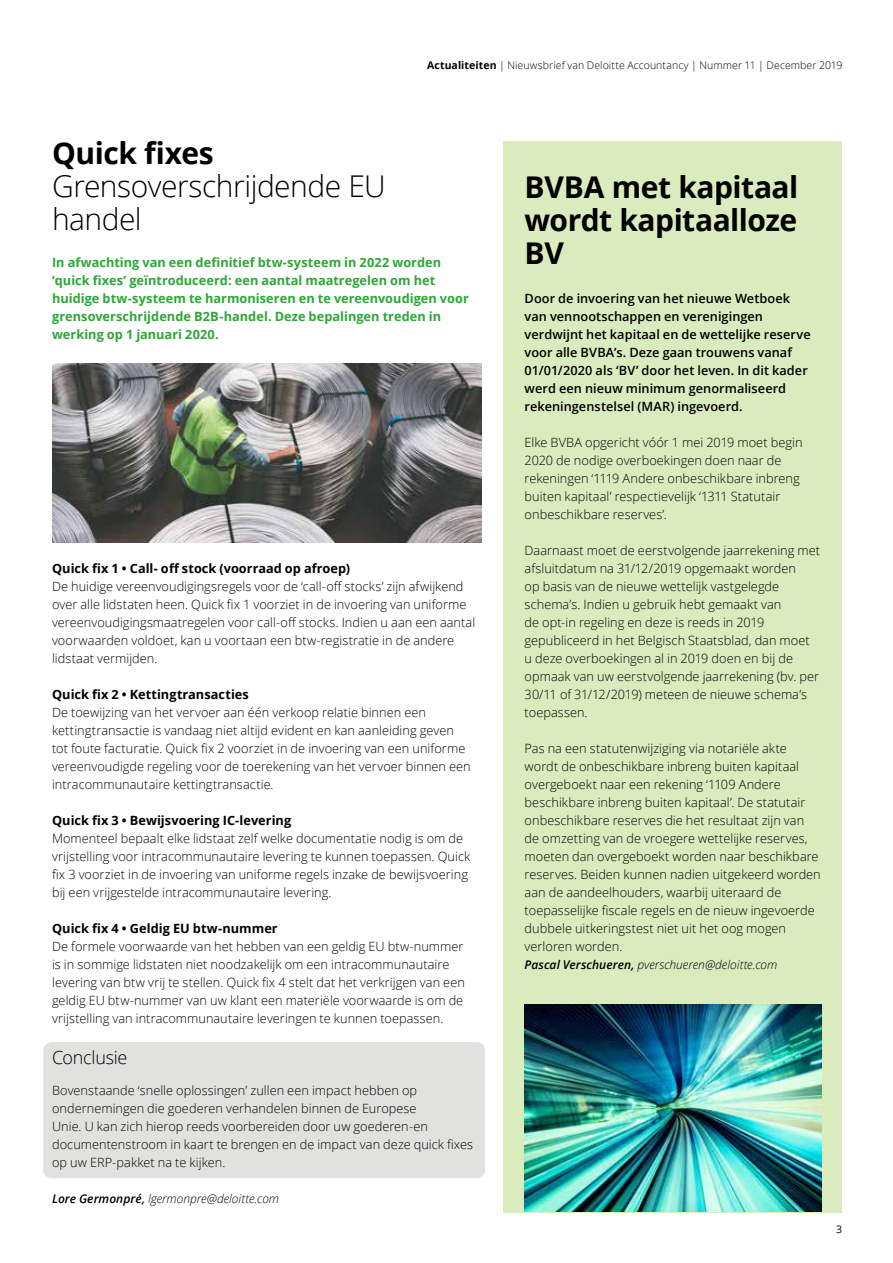
<style>
.page{position:relative;width:893px;height:1263px;background:#fff}
.page>*{position:absolute;margin:0;border:0;box-sizing:border-box;transform-origin:0 0}
.t1{font:700 30px/33px "Open Sans";letter-spacing:-.015em;color:#000;text-align:justify}
.t2{font:300 30px/33px "Open Sans";letter-spacing:-.02em;color:#000}
.t3{font:300 18px "Open Sans";letter-spacing:-.015em;color:#000}
.t4{font:300 12.75px/18px "Open Sans";color:#000}
.t5{font:600 12.75px/18px "Open Sans";letter-spacing:.005em;color:#000}
.t6{font:700 12.75px/18px "Open Sans";letter-spacing:.005em;color:#2ba835}
.t7{font:700 12.75px "Open Sans";letter-spacing:.005em;color:#000}
.t8{font:italic 300 12px "Open Sans";color:#000}
.t9{font:300 10.5px "Open Sans";letter-spacing:.01em;color:#000}
.t10{font:10.5px "Open Sans";color:#000}
.s1{font-weight:700}
.s2{font-weight:600}
</style>
<div class="page">
<div style="left:43px;top:1042px;width:442px;height:136px;background:#e1e1e0;border-radius:9px"></div>
<div style="left:504px;top:141px;width:338px;height:1072px;background:#daebbd"></div>
<img style="left:525px;top:1004px;width:297px;height:208px">
<img style="left:52px;top:363px;width:430px;height:179px">
<p class="t9" style="left:427px;top:58px;width:417px"><span class="s1">Actualiteiten</span> | Nieuwsbrief van Deloitte Accountancy | Nummer 11 | December 2019</p>
<h1 class="t1" style="left:52px;top:136px;width:163px">Quick fixes</h1>
<h1 class="t2" style="left:52px;top:169px;width:335px">Grensoverschrijdende EU handel</h1>
<p class="t6" style="left:52px;top:253px;width:418px">In afwachting van een definitief btw-systeem in 2022 worden ‘quick fixes’ geïntroduceerd: een aantal maatregelen om het huidige btw-systeem te harmoniseren en te vereenvoudigen voor grensoverschrijdende B2B-handel. Deze bepalingen treden in werking op 1 januari 2020.</p>
<p class="t7" style="left:52px;top:559px;width:300px">Quick fix 1 • Call- off stock (voorraad op afroep)</p>
<p class="t4" style="left:52px;top:577px;width:425px">De huidige vereenvoudigingsregels voor de ‘call-off stocks’ zijn afwijkend over alle lidstaten heen. Quick fix 1 voorziet in de invoering van uniforme vereenvoudigingsmaatregelen voor call-off stocks. Indien u aan een aantal voorwaarden voldoet, kan u voortaan een btw-registratie in de andere lidstaat vermijden.</p>
<p class="t7" style="left:52px;top:685px;width:198px">Quick fix 2 • Kettingtransacties</p>
<p class="t4" style="left:52px;top:703px;width:420px">De toewijzing van het vervoer aan één verkoop relatie binnen een kettingtransactie is vandaag niet altijd evident en kan aanleiding geven tot foute facturatie. Quick fix 2 voorziet in de invoering van een uniforme vereenvoudigde regeling voor de toerekening van het vervoer binnen een intracommunautaire kettingtransactie.</p>
<p class="t7" style="left:52px;top:811px;width:241px">Quick fix 3 • Bewijsvoering IC-levering</p>
<p class="t4" style="left:52px;top:829px;width:420px">Momenteel bepaalt elke lidstaat zelf welke documentatie nodig is om de vrijstelling voor intracommunautaire levering te kunnen toepassen. Quick fix 3 voorziet in de invoering van uniforme regels inzake de bewijsvoering bij een vrijgestelde intracommunautaire levering.</p>
<p class="t7" style="left:52px;top:919px;width:227px">Quick fix 4 • Geldig EU btw-nummer</p>
<p class="t4" style="left:52px;top:937px;width:414px">De formele voorwaarde van het hebben van een geldig EU btw-nummer is in sommige lidstaten niet noodzakelijk om een intracommunautaire levering van btw vrij te stellen. Quick fix 4 stelt dat het verkrijgen van een geldig EU btw-nummer van uw klant een materiële voorwaarde is om de vrijstelling van intracommunautaire leveringen te kunnen toepassen.</p>
<h2 class="t3" style="left:52px;top:1045px;width:77px">Conclusie</h2>
<p class="t4" style="left:52px;top:1081px;width:422px">Bovenstaande ‘snelle oplossingen’ zullen een impact hebben op ondernemingen die goederen verhandelen binnen de Europese<br>Unie. U kan zich hierop reeds voorbereiden door uw goederen-en documentenstroom in kaart te brengen en de impact van deze quick fixes op uw ERP-pakket na te kijken.</p>
<p class="t8" style="left:52px;top:1190px;width:229px"><span class="s2">Lore Germonpré,</span> lgermonpre@deloitte.com</p>
<h1 class="t1" style="left:525px;top:170px;width:275px">BVBA met kapitaal wordt kapitaalloze BV</h1>
<p class="t5" style="left:525px;top:289px;width:288px">Door de invoering van het nieuwe Wetboek van vennootschappen en verenigingen verdwijnt het kapitaal en de wettelijke reserve voor alle BVBA’s. Deze gaan trouwens vanaf 01/01/2020 als ‘BV’ door het leven. In dit kader werd een nieuw minimum genormaliseerd rekeningenstelsel (MAR) ingevoerd.</p>
<p class="t4" style="left:525px;top:433px;width:280px">Elke BVBA opgericht vóór 1 mei 2019 moet begin 2020 de nodige overboekingen doen naar de rekeningen ‘1119 Andere onbeschikbare inbreng buiten kapitaal’ respectievelijk ‘1311 Statutair onbeschikbare reserves’.</p>
<p class="t4" style="left:525px;top:541px;width:297px">Daarnaast moet de eerstvolgende jaarrekening met afsluitdatum na 31/12/2019 opgemaakt worden<br>op basis van de nieuwe wettelijk vastgelegde schema’s. Indien u gebruik hebt gemaakt van<br>de opt-in regeling en deze is reeds in 2019 gepubliceerd in het Belgisch Staatsblad, dan moet u deze overboekingen al in 2019 doen en bij de opmaak van uw eerstvolgende jaarrekening (bv. per 30/11 of 31/12/2019) meteen de nieuwe schema’s toepassen.</p>
<p class="t4" style="left:525px;top:739px;width:298px">Pas na een statutenwijziging via notariële akte wordt de onbeschikbare inbreng buiten kapitaal overgeboekt naar een rekening ‘1109 Andere beschikbare inbreng buiten kapitaal’. De statutair onbeschikbare reserves die het resultaat zijn van de omzetting van de vroegere wettelijke reserves, moeten dan overgeboekt worden naar beschikbare reserves. Beiden kunnen nadien uitgekeerd worden aan de aandeelhouders, waarbij uiteraard de toepasselijke fiscale regels en de nieuw ingevoerde dubbele uitkeringstest niet uit het oog mogen verloren worden.</p>
<p class="t8" style="left:525px;top:956px;width:254px"><span class="s2">Pascal Verschueren,</span> pverschueren@deloitte.com</p>
<p class="t10" style="left:836px;top:1222px;width:8px">3</p>
</div>
